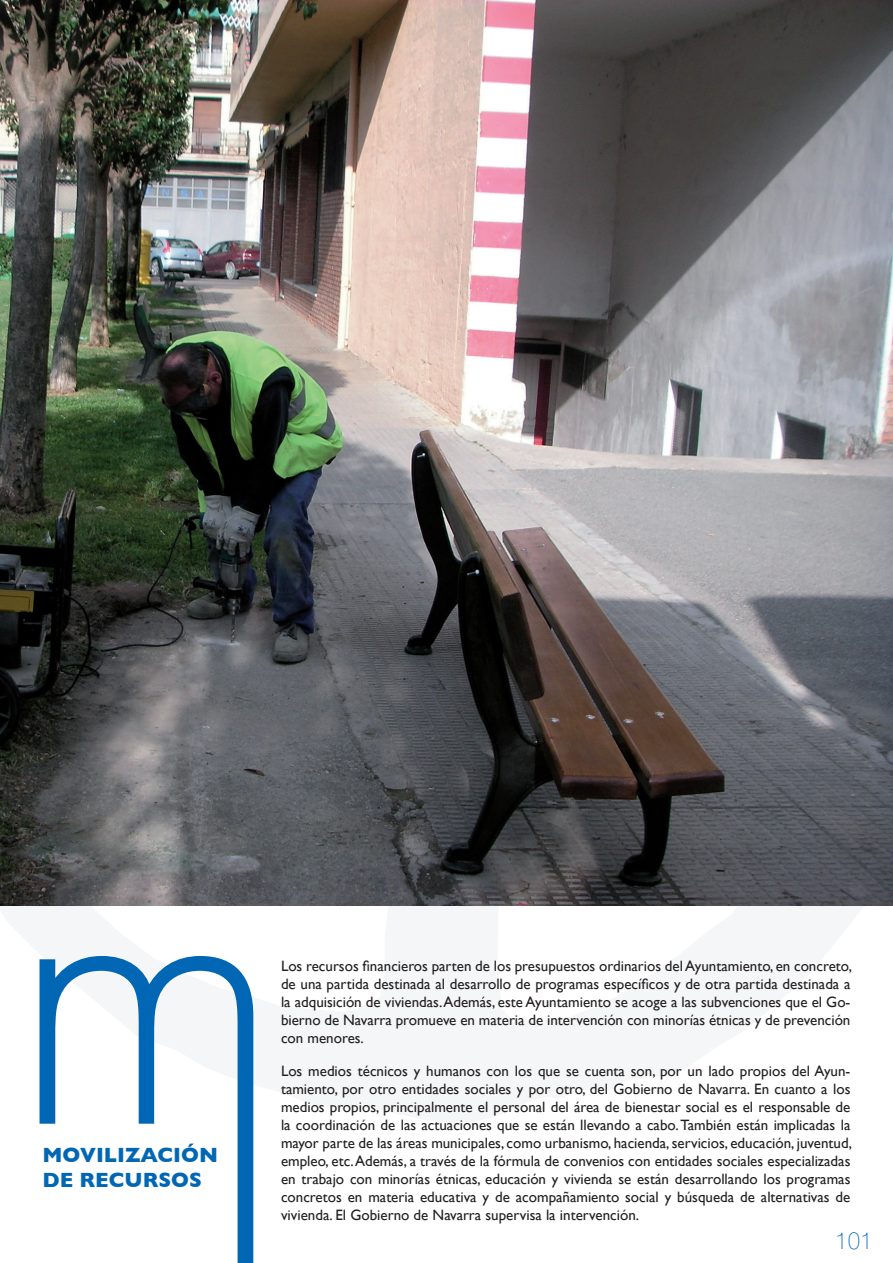
<style>
.page{position:relative;width:893px;height:1263px;background:#fff}
.page>*{position:absolute;margin:0;border:0;box-sizing:border-box;transform-origin:0 0}
.t1{font:100 24px "Swiss 721 BT";color:#0166b3}
.t2{font:700 21px/25.2px "Gill Sans";color:#0166b3}
.t3{font:15px/18px "Gill Sans";color:#231f20;text-align:justify}
</style>
<div class="page">
<svg style="left:39px;top:955px;width:215px;height:308px"></svg>
<img style="left:0;top:0;width:893px;height:905px">
<h2 class="t2" style="left:43px;top:1142px;width:177px">MOVILIZACIÓN<br>DE RECURSOS</h2>
<p class="t3" style="left:281px;top:957px;width:572px">Los recursos financieros parten de los presupuestos ordinarios del Ayuntamiento, en concreto, de una partida destinada al desarrollo de programas específicos y de otra partida destinada a la adquisición de viviendas. Además, este Ayuntamiento se acoge a las subvenciones que el Go&shy;bierno de Navarra promueve en materia de intervención con minorías étnicas y de prevención con menores.</p>
<p class="t3" style="left:281px;top:1062px;width:572px">Los medios técnicos y humanos con los que se cuenta son, por un lado propios del Ayun&shy;tamiento, por otro entidades sociales y por otro, del Gobierno de Navarra. En cuanto a los medios propios, principalmente el personal del área de bienestar social es el responsable de la coordinación de las actuaciones que se están llevando a cabo. También están implicadas la mayor parte de las áreas municipales, como urbanismo, hacienda, servicios, educación, juventud, empleo, etc. Además, a través de la fórmula de convenios con entidades sociales especializadas en trabajo con minorías étnicas, educación y vivienda se están desarrollando los programas concretos en materia educativa y de acompañamiento social y búsqueda de alternativas de vivienda. El Gobierno de Navarra supervisa la intervención.</p>
<h1 class="t1" style="left:835px;top:1226px;width:39px">101</h1>
</div>
